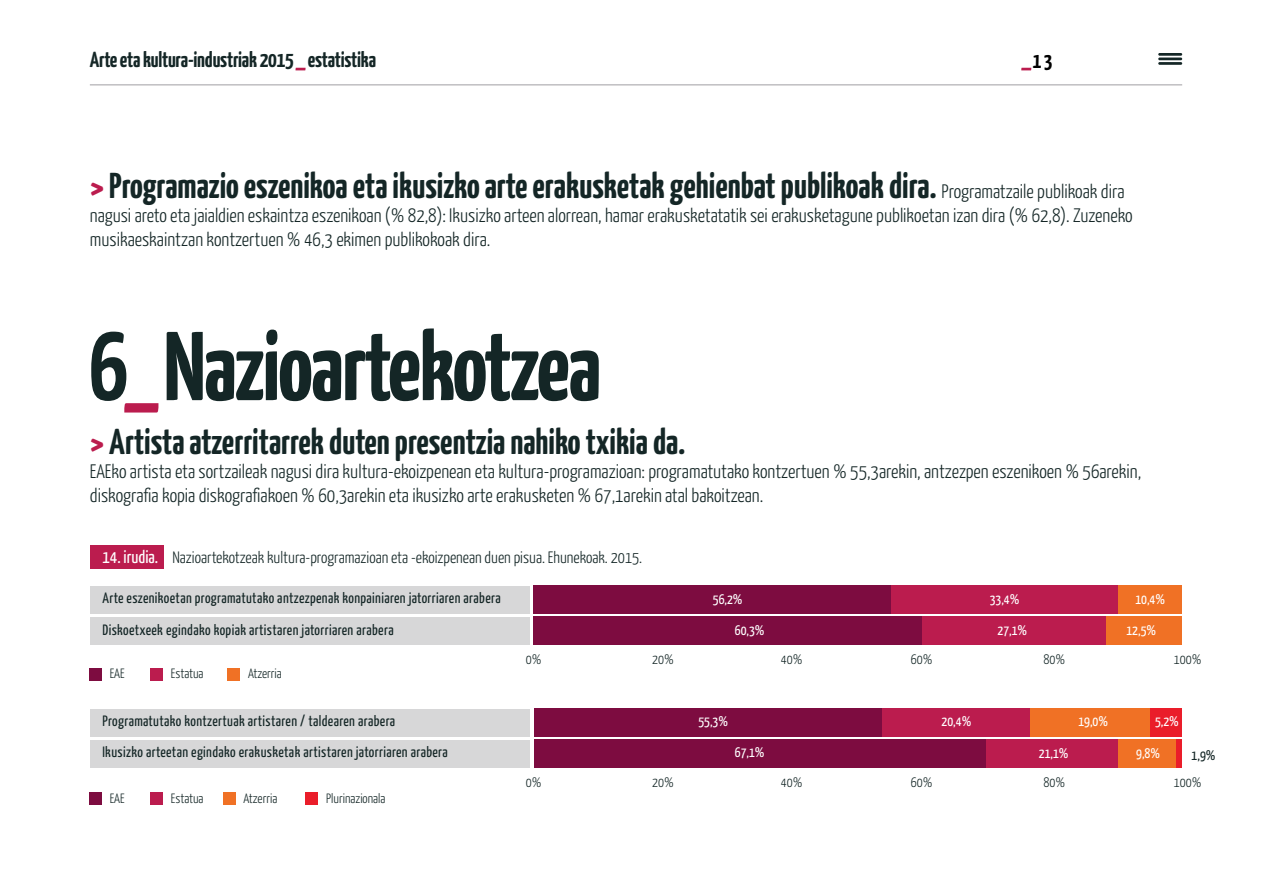
<style>
.page{position:relative;width:1263px;height:893px;background:#fff}
.page>*{position:absolute;margin:0;border:0;box-sizing:border-box;transform-origin:0 0}
.t1{font:700 97.5px "Yanone Kaffeesatz";letter-spacing:-.02em;color:#142626}
.t2{font:700 36px "Yanone Kaffeesatz";color:#142626}
.t3{font:700 21.75px "Yanone Kaffeesatz";letter-spacing:-.01em;color:#142626}
.t4{font:700 21.75px "Yanone Kaffeesatz";color:#000}
.t5{font:300 19.5px/24px "Yanone Kaffeesatz";color:#142626}
.t6{font:300 16.5px "Yanone Kaffeesatz";color:#142626}
.t7{font:15px "Yanone Kaffeesatz";letter-spacing:.025em;color:#142626}
.t8{font:13.95px "Yanone Kaffeesatz";color:#fff}
.t9{font:13.95px "Yanone Kaffeesatz";color:#142626}
.t10{font:300 13.8px "Yanone Kaffeesatz";color:#142626}
.t11{font:300 13.5px "Yanone Kaffeesatz";color:#142626}
.s1{color:#bb1c4e}
.s2{font-weight:300;font-size:19.5px}
.s3{font-weight:400;font-size:18px;color:#fff}
</style>
<div class="page">
<svg style="left:1021px;top:68px;width:10px;height:2px"></svg>
<svg style="left:296px;top:68px;width:10px;height:2px"></svg>
<hr style="left:90px;top:84px;width:1092px;height:1px;background:#a6a4a8">
<hr style="left:1158px;top:53px;width:24px;height:3px;background:#142626">
<hr style="left:1158px;top:58px;width:24px;height:2px;background:#142626">
<hr style="left:1158px;top:62px;width:24px;height:3px;background:#142626">
<div style="left:90px;top:545px;width:74px;height:24px;background:#bb1c4e"></div>
<div style="left:90px;top:586px;width:440px;height:28px;background:#d7d7d8"></div>
<div style="left:90px;top:709px;width:440px;height:27px;background:#d7d7d8"></div>
<div style="left:90px;top:617px;width:440px;height:28px;background:#d7d7d8"></div>
<div style="left:90px;top:740px;width:440px;height:28px;background:#d7d7d8"></div>
<div style="left:534px;top:586px;width:357px;height:28px;background:#7d0c40"></div>
<div style="left:534px;top:708px;width:348px;height:29px;background:#7d0c40"></div>
<div style="left:534px;top:617px;width:388px;height:28px;background:#7d0c40"></div>
<div style="left:534px;top:739px;width:452px;height:29px;background:#7d0c40"></div>
<div style="left:922px;top:617px;width:184px;height:28px;background:#bb1c4e"></div>
<div style="left:986px;top:739px;width:132px;height:29px;background:#bb1c4e"></div>
<div style="left:1118px;top:739px;width:58px;height:29px;background:#f07125"></div>
<div style="left:1106px;top:617px;width:75px;height:28px;background:#f07125"></div>
<div style="left:1176px;top:739px;width:5px;height:29px;background:#ea1d2a"></div>
<div style="left:891px;top:586px;width:227px;height:28px;background:#bb1c4e"></div>
<div style="left:882px;top:708px;width:148px;height:29px;background:#bb1c4e"></div>
<div style="left:1030px;top:708px;width:120px;height:29px;background:#f07125"></div>
<div style="left:1118px;top:585px;width:64px;height:29px;background:#f07125"></div>
<div style="left:1150px;top:708px;width:32px;height:28px;background:#ea1d2a"></div>
<div style="left:150px;top:668px;width:13px;height:12px;background:#bb1c4e"></div>
<div style="left:150px;top:792px;width:13px;height:13px;background:#bb1c4e"></div>
<div style="left:228px;top:668px;width:12px;height:12px;background:#f07125"></div>
<div style="left:223px;top:792px;width:13px;height:13px;background:#f07125"></div>
<div style="left:306px;top:792px;width:12px;height:13px;background:#ea1d2a"></div>
<div style="left:89px;top:668px;width:13px;height:12px;background:#7d0c40"></div>
<div style="left:89px;top:792px;width:13px;height:13px;background:#7d0c40"></div>
<p class="t3" style="left:90px;top:46px;width:288px">Arte eta kultura-industriak 2015 estatistika</p>
<p class="t4" style="left:1033px;top:47px;width:21px">13</p>
<h2 class="t2" style="left:90px;top:164px;width:1036px"><span class="s1">&gt;</span> Programazio eszenikoa eta ikusizko arte erakusketak gehienbat publikoak dira. <span class="s2">Programatzaile publikoak dira</span></h2>
<p class="t5" style="left:90px;top:203px;width:1044px">nagusi areto eta jaialdien eskaintza eszenikoan (% 82,8): Ikusizko arteen alorrean, hamar erakusketatatik sei erakusketagune publikoetan izan dira (% 62,8). Zuzeneko musikaeskaintzan kontzertuen % 46,3 ekimen publikokoak dira.</p>
<h1 class="t1" style="left:89px;top:307px;width:514px">6<span class="s1">_</span>Nazioartekotzea</h1>
<h2 class="t2" style="left:90px;top:420px;width:597px"><span class="s1">&gt;</span> Artista atzerritarrek duten presentzia nahiko txikia da.</h2>
<p class="t5" style="left:90px;top:459px;width:1053px">EAEko artista eta sortzaileak nagusi dira kultura-ekoizpenean eta kultura-programazioan: programatutako kontzertuen % 55,3arekin, antzezpen eszenikoen % 56arekin, diskografia kopia diskografiakoen % 60,3arekin eta ikusizko arte erakusketen % 67,1arekin atal bakoitzean.</p>
<p class="t6" style="left:102px;top:547px;width:541px"><span class="s3">14. irudia.</span> Nazioartekotzeak kultura-programazioan eta -ekoizpenean duen pisua. Ehunekoak. 2015.</p>
<p class="t7" style="left:102px;top:589px;width:400px">Arte eszenikoetan programatutako antzezpenak konpainiaren jatorriaren arabera</p>
<p class="t7" style="left:102px;top:620px;width:293px">Diskoetxeek egindako kopiak artistaren jatorriaren arabera</p>
<p class="t11" style="left:110px;top:665px;width:16px">EAE</p>
<p class="t11" style="left:171px;top:665px;width:34px">Estatua</p>
<p class="t11" style="left:248px;top:665px;width:35px">Atzerria</p>
<p class="t10" style="left:526px;top:651px;width:17px">0%</p>
<p class="t10" style="left:652px;top:651px;width:23px">20%</p>
<p class="t7" style="left:102px;top:712px;width:294px">Programatutako kontzertuak artistaren / taldearen arabera</p>
<p class="t7" style="left:102px;top:743px;width:347px">Ikusizko arteetan egindako erakusketak artistaren jatorriaren arabera</p>
<p class="t11" style="left:110px;top:790px;width:16px">EAE</p>
<p class="t11" style="left:171px;top:790px;width:34px">Estatua</p>
<p class="t11" style="left:244px;top:790px;width:35px">Atzerria</p>
<p class="t11" style="left:326px;top:790px;width:61px">Plurinazionala</p>
<p class="t10" style="left:526px;top:774px;width:17px">0%</p>
<p class="t10" style="left:652px;top:774px;width:23px">20%</p>
<p class="t8" style="left:713px;top:590px;width:31px">56,2%</p>
<p class="t8" style="left:735px;top:621px;width:31px">60,3%</p>
<p class="t10" style="left:781px;top:651px;width:23px">40%</p>
<p class="t8" style="left:698px;top:713px;width:31px">55,3%</p>
<p class="t8" style="left:735px;top:744px;width:31px">67,1%</p>
<p class="t10" style="left:781px;top:774px;width:23px">40%</p>
<p class="t10" style="left:911px;top:651px;width:23px">60%</p>
<p class="t8" style="left:990px;top:590px;width:31px">33,4%</p>
<p class="t8" style="left:997px;top:621px;width:31px">27,1%</p>
<p class="t10" style="left:1043px;top:651px;width:23px">80%</p>
<p class="t8" style="left:1135px;top:590px;width:31px">10,4%</p>
<p class="t8" style="left:1126px;top:621px;width:31px">12,5%</p>
<p class="t10" style="left:1174px;top:651px;width:29px">100%</p>
<p class="t10" style="left:911px;top:774px;width:23px">60%</p>
<p class="t8" style="left:941px;top:713px;width:31px">20,4%</p>
<p class="t8" style="left:1078px;top:713px;width:31px">19,0%</p>
<p class="t8" style="left:1155px;top:713px;width:25px">5,2%</p>
<p class="t8" style="left:1039px;top:745px;width:31px">21,1%</p>
<p class="t8" style="left:1136px;top:745px;width:25px">9,8%</p>
<p class="t9" style="left:1191px;top:747px;width:25px">1,9%</p>
<p class="t10" style="left:1043px;top:774px;width:23px">80%</p>
<p class="t10" style="left:1174px;top:774px;width:29px">100%</p>
</div>
